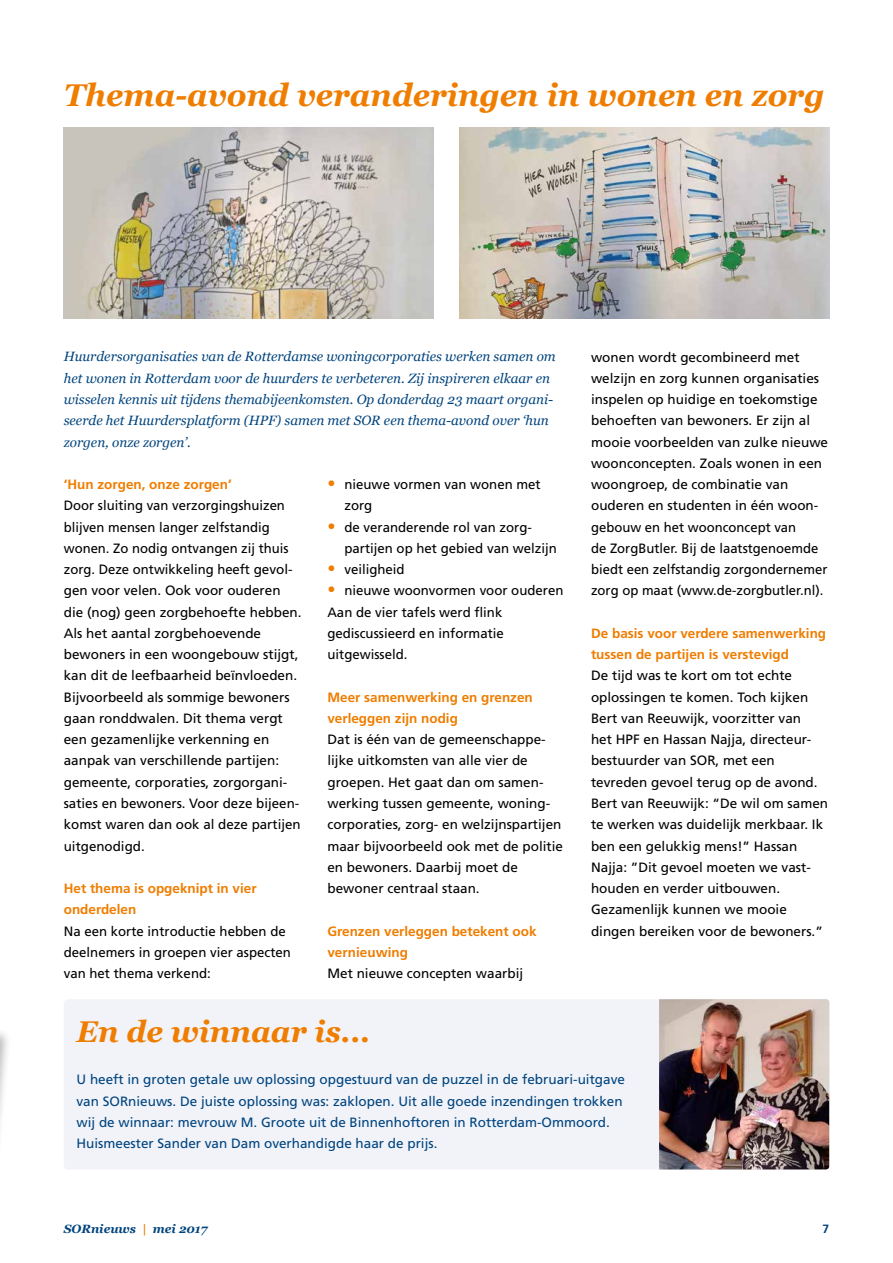
<style>
.page{position:relative;width:893px;height:1263px;background:#fff}
.page>*{position:absolute;margin:0;border:0;box-sizing:border-box;transform-origin:0 0}
.t1{font:italic 700 31.5px "Georgia";color:#ef7d00}
.t2{font:italic 700 30px "Georgia";color:#ef7d00}
.t3{font:13.5px/21.3px "Frutiger LT Std";color:#000}
.t4{font:italic 13.5px/21.3px "Georgia";color:#00447e}
.t5{font:13.5px/21.3px "Frutiger LT Std";color:#00447e}
.t6{font:700 13.5px/21.3px "Frutiger LT Std";color:#ef7d00}
.t7{font:italic 700 12px "Georgia";color:#00447e}
.t8{font:700 12px "Frutiger LT Std";color:#00447e}
.s1{font-size:16.5px;color:#ef7d00}
.s2{color:#ef7d00}
</style>
<div class="page">
<div style="left:64px;top:999px;width:765px;height:170px;background:#f1f3f9;border-radius:4px"></div>
<img style="left:659px;top:999px;width:170px;height:170px">
<div style="left:0;top:1006px;width:12px;height:235px;background:#000;opacity:.3"></div>
<img style="left:64px;top:128px;width:370px;height:191px">
<img style="left:459px;top:128px;width:370px;height:191px">
<h1 class="t1" style="left:64px;top:72px;width:762px">Thema-avond veranderingen in wonen en zorg</h1>
<p class="t4" style="left:64px;top:346px;width:493px">Huurdersorganisaties van de Rotterdamse woningcorporaties werken samen om het wonen in Rotterdam voor de huurders te verbeteren. Zij inspireren elkaar en wisselen kennis uit tijdens themabijeenkomsten. Op donderdag 23 maart organi&shy;seerde het Huurdersplatform (HPF) samen met SOR een thema-avond over ‘hun zorgen, onze zorgen’.</p>
<p class="t6" style="left:64px;top:474px;width:170px">‘Hun zorgen, onze zorgen’</p>
<p class="t3" style="left:64px;top:495px;width:239px">Door sluiting van verzorgingshuizen blijven mensen langer zelfstandig wonen. Zo nodig ontvangen zij thuis zorg. Deze ontwikkeling heeft gevol&shy;gen voor velen. Ook voor ouderen die (nog) geen zorgbehoefte hebben.<br>Als het aantal zorgbehoevende bewoners in een woongebouw stijgt, kan dit de leefbaarheid beïnvloeden.<br>Bijvoorbeeld als sommige bewoners gaan ronddwalen. Dit thema vergt een gezamenlijke verkenning en aanpak van verschillende partijen: gemeente, corporaties, zorgorgani&shy;saties en bewoners. Voor deze bijeen&shy;komst waren dan ook al deze partijen uitgenodigd.</p>
<p class="t6" style="left:64px;top:878px;width:194px">Het thema is opgeknipt in vier onderdelen</p>
<p class="t3" style="left:64px;top:920px;width:229px">Na een korte introductie hebben de deelnemers in groepen vier aspecten van het thema verkend:</p>
<p class="t3" style="left:344px;top:474px;width:198px;text-indent:-17px"><span class="s1">•</span> nieuwe vormen van wonen met zorg</p>
<p class="t3" style="left:344px;top:516px;width:214px;text-indent:-17px"><span class="s1">•</span> de veranderende rol van zorg&shy;partijen op het gebied van welzijn</p>
<p class="t3" style="left:327px;top:559px;width:79px"><span class="s1">•</span> veiligheid</p>
<p class="t3" style="left:327px;top:580px;width:238px"><span class="s1">•</span> nieuwe woonvormen voor ouderen<br>Aan de vier tafels werd flink gediscussieerd en informatie uitgewisseld.</p>
<p class="t6" style="left:327px;top:686px;width:207px">Meer samenwerking en grenzen verleggen zijn nodig</p>
<p class="t3" style="left:327px;top:729px;width:237px">Dat is één van de gemeenschappe&shy;lijke uitkomsten van alle vier de groepen. Het gaat dan om samen&shy;werking tussen gemeente, woning&shy;corporaties, zorg- en welzijnspartijen maar bijvoorbeeld ook met de politie en bewoners. Daarbij moet de bewoner centraal staan.</p>
<p class="t6" style="left:327px;top:920px;width:211px">Grenzen verleggen betekent ook vernieuwing</p>
<p class="t3" style="left:327px;top:963px;width:197px">Met nieuwe concepten waarbij</p>
<p class="t3" style="left:591px;top:346px;width:239px">wonen wordt gecombineerd met welzijn en zorg kunnen organisaties inspelen op huidige en toekomstige behoeften van bewoners. Er zijn al mooie voorbeelden van zulke nieuwe woonconcepten. Zoals wonen in een woongroep, de combinatie van ouderen en studenten in één woon&shy;gebouw en het woonconcept van<br>de ZorgButler. Bij de laatstgenoemde biedt een zelfstandig zorgondernemer zorg op maat (www.de-zorgbutler.nl).</p>
<p class="t6" style="left:591px;top:623px;width:237px">De basis voor verdere samenwerking tussen de partijen is verstevigd</p>
<p class="t3" style="left:591px;top:665px;width:239px">De tijd was te kort om tot echte oplossingen te komen. Toch kijken<br>Bert van Reeuwijk, voorzitter van<br>het HPF en Hassan Najja, directeur&shy;bestuurder van SOR, met een tevreden gevoel terug op de avond.<br>Bert van Reeuwijk: “De wil om samen te werken was duidelijk merkbaar. Ik ben een gelukkig mens!” Hassan<br>Najja: ”Dit gevoel moeten we vast&shy;houden en verder uitbouwen.<br>Gezamenlijk kunnen we mooie dingen bereiken voor de bewoners.”</p>
<h2 class="t2" style="left:77px;top:1009px;width:295px">En de winnaar is...</h2>
<p class="t5" style="left:77px;top:1069px;width:550px">U heeft in groten getale uw oplossing opgestuurd van de puzzel in de februari-uitgave van SORnieuws. De juiste oplossing was: zaklopen. Uit alle goede inzendingen trokken wij de winnaar: mevrouw M. Groote uit de Binnenhoftoren in Rotterdam-Ommoord.<br>Huismeester Sander van Dam overhandigde haar de prijs.</p>
<p class="t7" style="left:64px;top:1220px;width:145px">SORnieuws <span class="s2">|</span> mei 2017</p>
<p class="t8" style="left:822px;top:1222px;width:8px">7</p>
</div>
